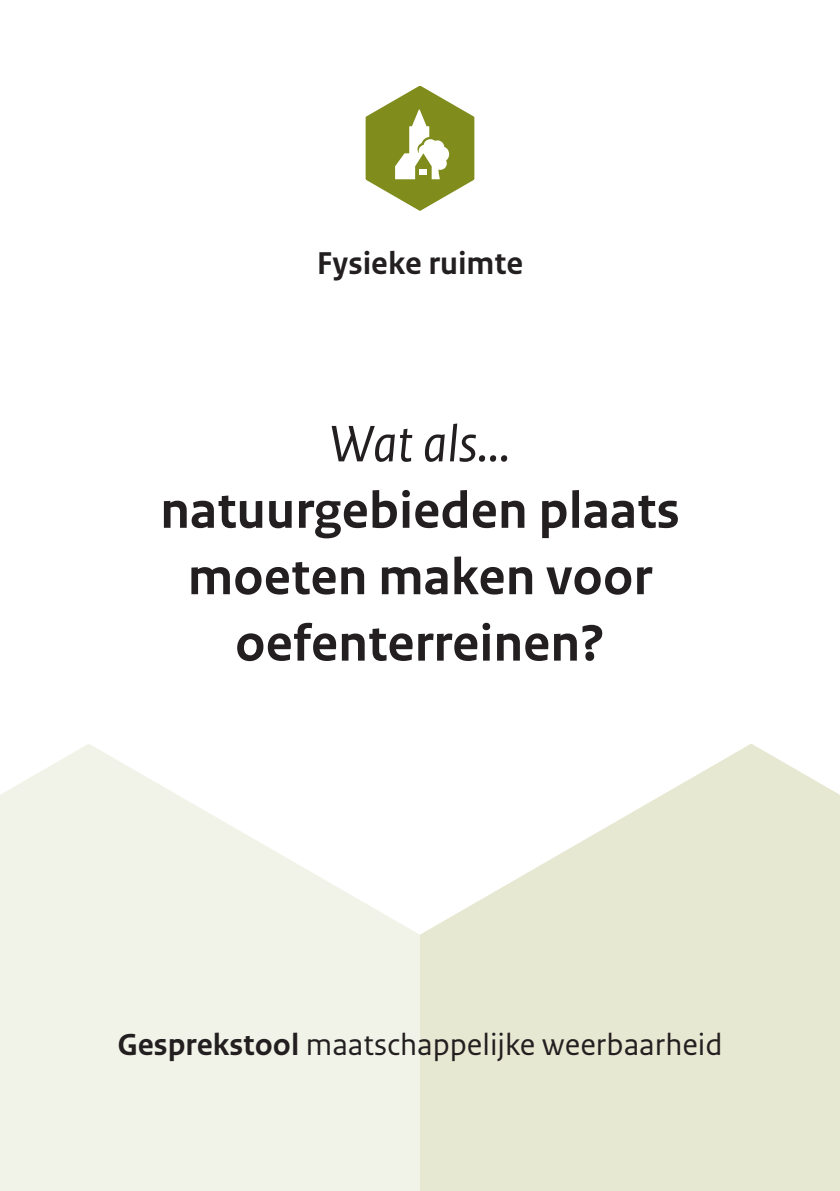
<style>
.page{position:relative;width:840px;height:1191px;background:#fff}
.page>*{position:absolute;margin:0;border:0;box-sizing:border-box;transform-origin:0 0}
.tool_-_V___Wat_als{font:700 54px/66.4px "Rijksoverheid Sans Text";color:#231f20;text-align:center}
.tool_-_V___Wat_als-2{font:italic 54px "Rijksoverheid Sans Text";color:#231f20}
.t1{font:700 33.2px "Rijksoverheid Sans Text";color:#231f20}
.t2{font:32px "Rijksoverheid Sans Text";color:#231f20}
.s1{font-weight:700}
</style>
<div class="page">
<svg style="left:420px;top:744px;width:419px;height:447px;fill:#e6e8d2"></svg>
<svg style="left:0;top:744px;width:420px;height:447px;fill:#f2f3e8"></svg>
<svg style="left:0;top:744px;width:89px;height:190px;background:#f3f4eb"></svg>
<svg style="left:750px;top:744px;width:89px;height:190px;background:#e9ead7"></svg>
<svg style="left:365px;top:86px;width:110px;height:125px"></svg>
<div style="left:419px;top:169px;width:7px;height:6px;background:#fff"></div>
<p class="t1" style="left:316px;top:244px;width:208px">Fysieke ruimte</p>
<p class="tool_-_V___Wat_als-2" style="left:329px;top:413px;width:182px">Wat als...</p>
<p class="tool_-_V___Wat_als" style="left:160px;top:478px;width:520px">natuurgebieden plaats moeten maken voor oefenterreinen?</p>
<p class="t2" style="left:117px;top:1026px;width:606px"><span class="s1">Gesprekstool</span> maatschappelijke weerbaarheid</p>
</div>
